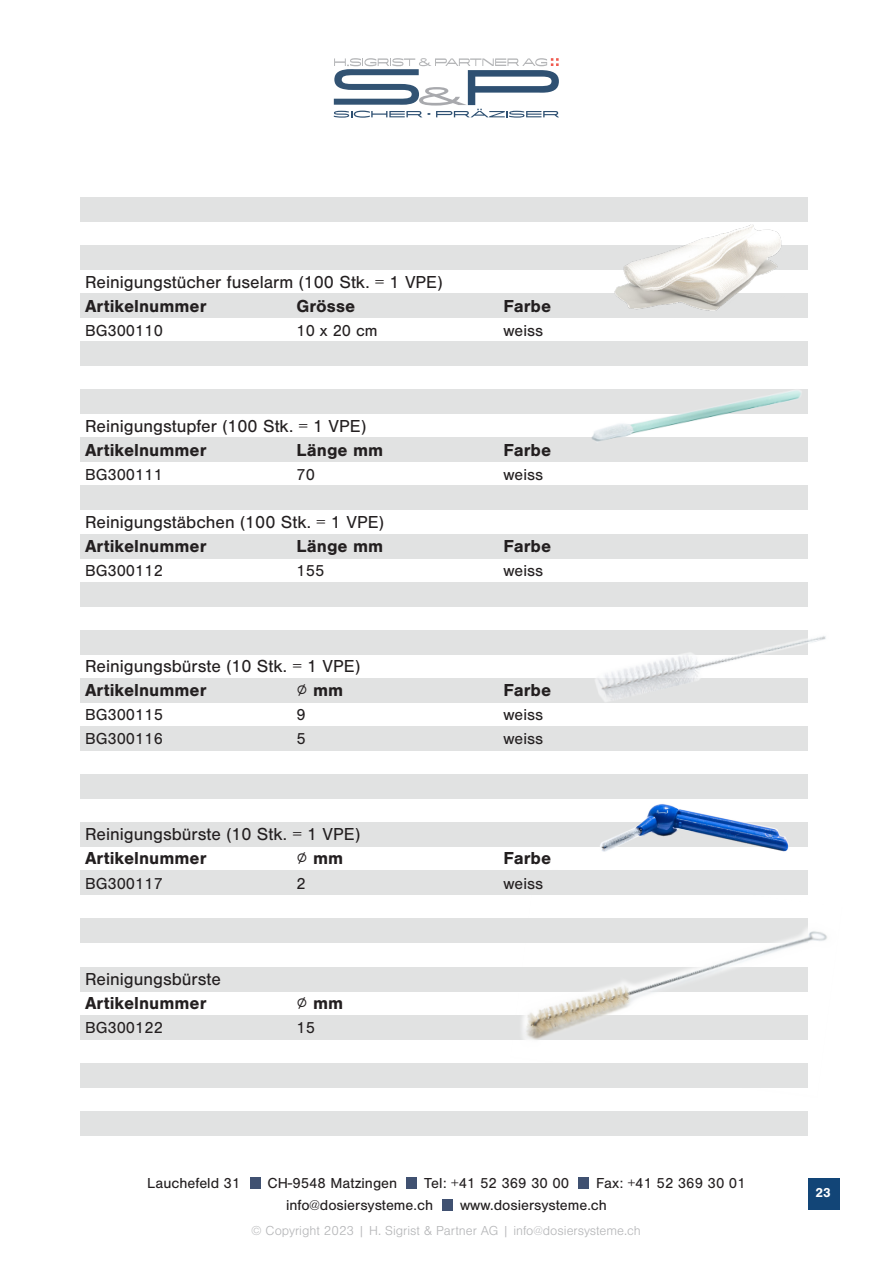
<style>
.page{position:relative;width:893px;height:1263px;background:#fff}
.page>*{position:absolute;margin:0;border:0;box-sizing:border-box;transform-origin:0 0}
.t1{font:18px "Nimbus San";color:#231f20}
.Titel_bold{font:700 18px "Nimbus San";color:#231f20}
.Text{font:16.5px "Nimbus San";color:#231f20}
.t2{font:15px "Nimbus San";color:#231f20}
.t3{font:300 13.5px "Nimbus San";color:#b5b6b8}
.t4{font:700 13.5px "Nimbus San";color:#fff}
.s1{font-weight:900}
</style>
<div class="page">
<div style="left:808px;top:1178px;width:31px;height:31px;background:#124577"></div>
<div style="left:250px;top:1178px;width:10px;height:11px;background:#405171"></div>
<div style="left:406px;top:1178px;width:11px;height:11px;background:#405171"></div>
<div style="left:442px;top:1199px;width:11px;height:11px;background:#405171"></div>
<div style="left:578px;top:1178px;width:10px;height:11px;background:#405171"></div>
<svg style="left:334px;top:58px;width:225px;height:60px"></svg>
<div style="left:81px;top:293px;width:727px;height:24px;background:#e1e2e2"></div>
<div style="left:81px;top:197px;width:727px;height:24px;background:#e1e2e2"></div>
<div style="left:81px;top:341px;width:727px;height:25px;background:#e1e2e2"></div>
<div style="left:81px;top:245px;width:727px;height:24px;background:#e1e2e2"></div>
<div style="left:81px;top:390px;width:727px;height:24px;background:#e1e2e2"></div>
<div style="left:81px;top:438px;width:727px;height:24px;background:#e1e2e2"></div>
<div style="left:81px;top:486px;width:727px;height:24px;background:#e1e2e2"></div>
<div style="left:81px;top:534px;width:727px;height:24px;background:#e1e2e2"></div>
<div style="left:81px;top:582px;width:727px;height:24px;background:#e1e2e2"></div>
<div style="left:81px;top:630px;width:727px;height:24px;background:#e1e2e2"></div>
<div style="left:81px;top:678px;width:727px;height:24px;background:#e1e2e2"></div>
<div style="left:81px;top:726px;width:727px;height:24px;background:#e1e2e2"></div>
<div style="left:81px;top:774px;width:727px;height:25px;background:#e1e2e2"></div>
<div style="left:81px;top:823px;width:727px;height:24px;background:#e1e2e2"></div>
<div style="left:81px;top:871px;width:727px;height:24px;background:#e1e2e2"></div>
<div style="left:81px;top:919px;width:727px;height:24px;background:#e1e2e2"></div>
<div style="left:81px;top:967px;width:727px;height:24px;background:#e1e2e2"></div>
<div style="left:81px;top:1015px;width:727px;height:24px;background:#e1e2e2"></div>
<div style="left:81px;top:1063px;width:727px;height:24px;background:#e1e2e2"></div>
<div style="left:81px;top:1111px;width:727px;height:24px;background:#e1e2e2"></div>
<img style="left:608px;top:221px;width:185px;height:97px">
<img style="left:573px;top:389px;width:235px;height:97px">
<img style="left:577px;top:606px;width:249px;height:145px">
<img style="left:569px;top:804px;width:239px;height:48px">
<img style="left:510px;top:870px;width:317px;height:218px">
<p class="t1" style="left:85px;top:273px;width:359px">Reinigungstücher fuselarm (100 Stk. = 1 VPE)</p>
<p class="Titel_bold" style="left:85px;top:296px;width:123px">Artikelnummer</p>
<p class="Titel_bold" style="left:297px;top:296px;width:60px">Grösse</p>
<p class="Titel_bold" style="left:504px;top:296px;width:49px">Farbe</p>
<p class="Text" style="left:85px;top:322px;width:79px">BG300110</p>
<p class="Text" style="left:297px;top:322px;width:83px">10 x 20 cm</p>
<p class="Text" style="left:504px;top:322px;width:41px">weiss</p>
<p class="t1" style="left:85px;top:417px;width:283px">Reinigungstupfer (100 Stk. = 1 VPE)</p>
<p class="Titel_bold" style="left:85px;top:440px;width:123px">Artikelnummer</p>
<p class="Titel_bold" style="left:297px;top:440px;width:88px">Länge mm</p>
<p class="Titel_bold" style="left:504px;top:440px;width:49px">Farbe</p>
<p class="Text" style="left:85px;top:466px;width:79px">BG300111</p>
<p class="Text" style="left:297px;top:466px;width:20px">70</p>
<p class="Text" style="left:504px;top:466px;width:41px">weiss</p>
<p class="t1" style="left:85px;top:513px;width:301px">Reinigungstäbchen (100 Stk. = 1 VPE)</p>
<p class="Titel_bold" style="left:85px;top:536px;width:123px">Artikelnummer</p>
<p class="Titel_bold" style="left:297px;top:536px;width:88px">Länge mm</p>
<p class="Titel_bold" style="left:504px;top:536px;width:49px">Farbe</p>
<p class="Text" style="left:85px;top:562px;width:79px">BG300112</p>
<p class="Text" style="left:297px;top:562px;width:29px">155</p>
<p class="Text" style="left:504px;top:562px;width:41px">weiss</p>
<p class="t1" style="left:85px;top:657px;width:277px">Reinigungsbürste (10 Stk. = 1 VPE)</p>
<p class="Titel_bold" style="left:85px;top:680px;width:123px">Artikelnummer</p>
<p class="Titel_bold" style="left:297px;top:680px;width:48px"><span class="s1">∅</span> mm</p>
<p class="Titel_bold" style="left:504px;top:680px;width:49px">Farbe</p>
<p class="Text" style="left:85px;top:706px;width:79px">BG300115</p>
<p class="Text" style="left:297px;top:706px;width:11px">9</p>
<p class="Text" style="left:504px;top:706px;width:41px">weiss</p>
<p class="Text" style="left:85px;top:730px;width:79px">BG300116</p>
<p class="Text" style="left:297px;top:730px;width:11px">5</p>
<p class="Text" style="left:504px;top:730px;width:41px">weiss</p>
<p class="t1" style="left:85px;top:825px;width:277px">Reinigungsbürste (10 Stk. = 1 VPE)</p>
<p class="Titel_bold" style="left:85px;top:848px;width:123px">Artikelnummer</p>
<p class="Titel_bold" style="left:297px;top:848px;width:48px"><span class="s1">∅</span> mm</p>
<p class="Titel_bold" style="left:504px;top:848px;width:49px">Farbe</p>
<p class="Text" style="left:85px;top:874px;width:79px">BG300117</p>
<p class="Text" style="left:297px;top:874px;width:11px">2</p>
<p class="Text" style="left:504px;top:874px;width:41px">weiss</p>
<p class="t1" style="left:85px;top:969px;width:137px">Reinigungsbürste</p>
<p class="Titel_bold" style="left:85px;top:992px;width:123px">Artikelnummer</p>
<p class="Titel_bold" style="left:297px;top:992px;width:48px"><span class="s1">∅</span> mm</p>
<p class="Text" style="left:85px;top:1018px;width:79px">BG300122</p>
<p class="Text" style="left:297px;top:1018px;width:20px">15</p>
<p class="t2" style="left:147px;top:1175px;width:95px">Lauchefeld 31</p>
<p class="t2" style="left:267px;top:1175px;width:131px">CH-9548 Matzingen</p>
<p class="t2" style="left:424px;top:1175px;width:146px">Tel: +41 52 369 30 00</p>
<p class="t2" style="left:596px;top:1175px;width:151px">Fax: +41 52 369 30 01</p>
<p class="t2" style="left:286px;top:1196px;width:149px">info@dosiersysteme.ch</p>
<p class="t2" style="left:460px;top:1196px;width:148px">www.dosiersysteme.ch</p>
<p class="t3" style="left:251px;top:1223px;width:391px">© Copyright 2023 | H. Sigrist &amp; Partner AG | info@dosiersysteme.ch</p>
<p class="t4" style="left:815px;top:1185px;width:17px">23</p>
</div>
